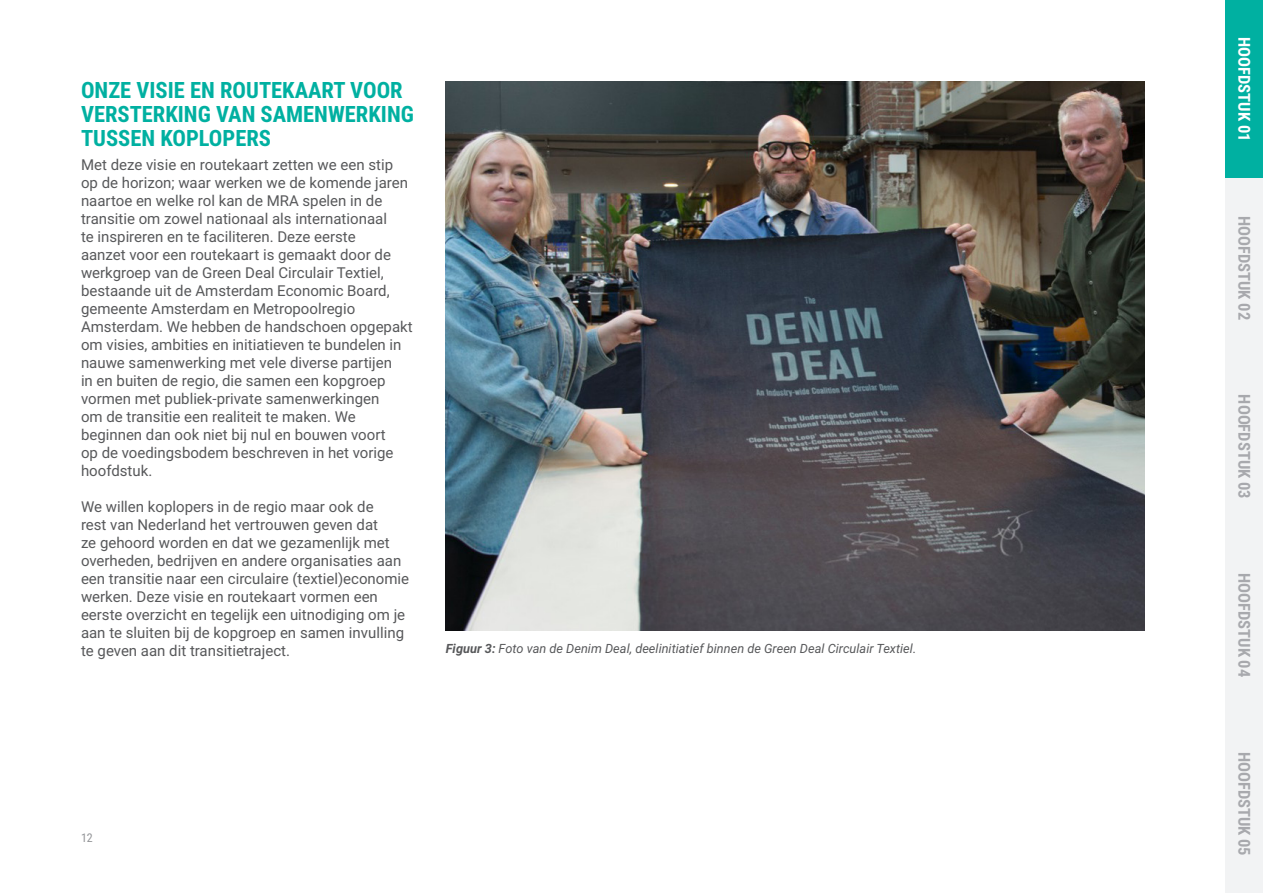
<style>
.page{position:relative;width:1263px;height:893px;background:#fff}
.page>*{position:absolute;margin:0;border:0;box-sizing:border-box;transform-origin:0 0}
.Report_H3{font:700 22.5px/24px "Roboto Condensed";color:#00b0a1}
.t1{font:700 16.5px "Roboto Condensed";color:#a8a9ad}
.t2{font:700 16.5px "Roboto Condensed";color:#fff}
.Report_Body{font:15px/18px "Roboto";color:#57585a}
.Report_Photo_Caption{font:italic 12.75px "Roboto";color:#57585a}
.t3{font:12px "Roboto Condensed";color:#939598}
.s1{font-weight:700}
</style>
<div class="page">
<div style="left:1226px;top:0;width:37px;height:179px;background:#00b0a1"></div>
<div style="left:1226px;top:179px;width:37px;height:178px;background:#f2f3f4"></div>
<div style="left:1226px;top:357px;width:37px;height:179px;background:#f2f3f4"></div>
<div style="left:1226px;top:536px;width:37px;height:178px;background:#f2f3f4"></div>
<div style="left:1226px;top:714px;width:37px;height:179px;background:#f2f3f4"></div>
<img style="left:446px;top:81px;width:699px;height:549px">
<p class="Report_H3" style="left:81px;top:77px;width:334px">ONZE VISIE EN ROUTEKAART VOOR<br>VERSTERKING VAN SAMENWERKING<br>TUSSEN KOPLOPERS</p>
<p class="Report_Body" style="left:81px;top:155px;width:333px">Met deze visie en routekaart zetten we een stip op de horizon; waar werken we de komende jaren naartoe en welke rol kan de MRA spelen in de transitie om zowel nationaal als internationaal<br>te inspireren en te faciliteren. Deze eerste<br>aanzet voor een routekaart is gemaakt door de werkgroep van de Green Deal Circulair Textiel, bestaande uit de Amsterdam Economic Board, gemeente Amsterdam en Metropoolregio Amsterdam. We hebben de handschoen opgepakt om visies, ambities en initiatieven te bundelen in nauwe samenwerking met vele diverse partijen<br>in en buiten de regio, die samen een kopgroep vormen met publiek-private samenwerkingen<br>om de transitie een realiteit te maken. We beginnen dan ook niet bij nul en bouwen voort<br>op de voedingsbodem beschreven in het vorige hoofdstuk.</p>
<p class="Report_Body" style="left:81px;top:497px;width:330px">We willen koplopers in de regio maar ook de<br>rest van Nederland het vertrouwen geven dat<br>ze gehoord worden en dat we gezamenlijk met overheden, bedrijven en andere organisaties aan een transitie naar een circulaire (textiel)economie werken. Deze visie en routekaart vormen een eerste overzicht en tegelijk een uitnodiging om je aan te sluiten bij de kopgroep en samen invulling te geven aan dit transitietraject.</p>
<p class="Report_Photo_Caption" style="left:446px;top:639px;width:472px"><span class="s1">Figuur 3:</span> Foto van de Denim Deal, deelinitiatief binnen de Green Deal Circulair Textiel.</p>
<p class="t3" style="left:81px;top:830px;width:13px">12</p>
<p class="t2" style="left:1256px;top:37px;width:106px;rotate:90deg">HOOFDSTUK 01</p>
<p class="t1" style="left:1256px;top:216px;width:106px;rotate:90deg">HOOFDSTUK 02</p>
<p class="t1" style="left:1256px;top:394px;width:106px;rotate:90deg">HOOFDSTUK 03</p>
<p class="t1" style="left:1256px;top:573px;width:106px;rotate:90deg">HOOFDSTUK 04</p>
<p class="t1" style="left:1256px;top:752px;width:106px;rotate:90deg">HOOFDSTUK 05</p>
</div>
